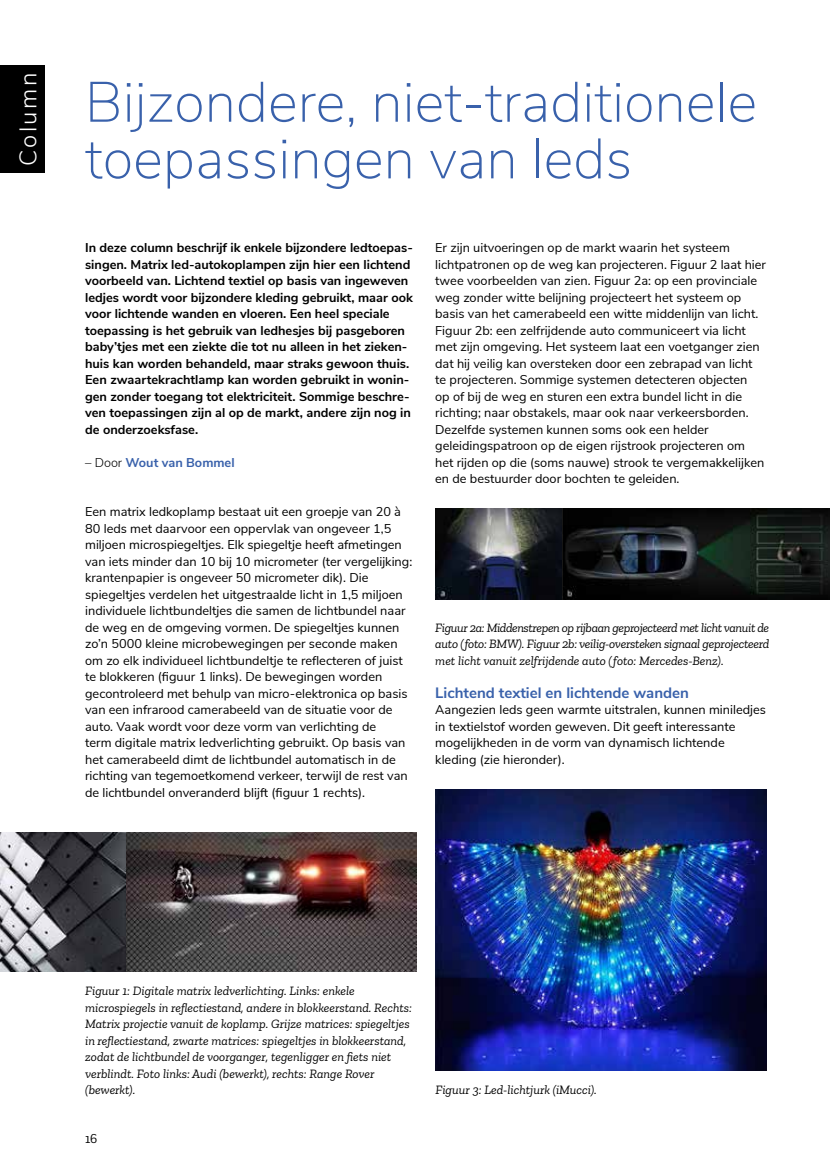
<style>
.page{position:relative;width:830px;height:1170px;background:#fff}
.page>*{position:absolute;margin:0;border:0;box-sizing:border-box;transform-origin:0 0}
.t1{font:200 56.55px/56.6px "Nunito Sans";color:#3961ab}
.t2{font:300 24px "Nunito Sans";letter-spacing:.1em;color:#fff}
.t3{font:700 15px "Nunito Sans";color:#3961ab}
.t4{font:13.5px "Zilla Slab";color:#000}
.t5{font:12.75px/16.5px "Nunito Sans";color:#000}
.t6{font:italic 12.75px/16.5px "Zilla Slab";color:#000}
.t7{font:700 12.75px/16.5px "Nunito Sans";color:#000}
.t8{font:700 12.75px "Nunito Sans";color:#3961ab}
.s1{font-weight:300;color:#000}
</style>
<div class="page">
<div style="left:0;top:65px;width:45px;height:107px;background:#000"></div>
<img style="left:0;top:832px;width:416px;height:139px">
<img style="left:435px;top:508px;width:394px;height:91px">
<img style="left:435px;top:789px;width:331px;height:281px">
<h2 class="t2" style="left:11px;top:166px;width:95px;rotate:-90deg">Column</h2>
<h1 class="t1" style="left:85px;top:71px;width:673px">Bijzondere, niet-traditionele toepassingen van leds</h1>
<p class="t7" style="left:85px;top:239px;width:329px">In deze column beschrijf ik enkele bijzondere ledtoepas&shy;singen. Matrix led-autokoplampen zijn hier een lichtend voorbeeld van. Lichtend textiel op basis van ingeweven ledjes wordt voor bijzondere kleding gebruikt, maar ook voor lichtende wanden en vloeren. Een heel speciale toepassing is het gebruik van ledhesjes bij pasgeboren baby’tjes met een ziekte die tot nu alleen in het zieken&shy;huis kan worden behandeld, maar straks gewoon thuis.<br>Een zwaartekrachtlamp kan worden gebruikt in wonin&shy;gen zonder toegang tot elektriciteit. Sommige beschre&shy;ven toepassingen zijn al op de markt, andere zijn nog in de onderzoeksfase.</p>
<p class="t8" style="left:85px;top:453px;width:151px"><span class="s1">– Door</span> Wout van Bommel</p>
<p class="t5" style="left:85px;top:503px;width:328px">Een matrix ledkoplamp bestaat uit een groepje van 20 à 80 leds met daarvoor een oppervlak van ongeveer 1,5 miljoen microspiegeltjes. Elk spiegeltje heeft afmetingen van iets minder dan 10 bij 10 micrometer (ter vergelijking: krantenpapier is ongeveer 50 micrometer dik). Die spiegeltjes verdelen het uitgestraalde licht in 1,5 miljoen individuele lichtbundeltjes die samen de lichtbundel naar de weg en de omgeving vormen. De spiegeltjes kunnen zo’n 5000 kleine microbewegingen per seconde maken om zo elk individueel lichtbundeltje te reflecteren of juist te blokkeren (figuur 1 links). De bewegingen worden gecontroleerd met behulp van micro-elektronica op basis van een infrarood camerabeeld van de situatie voor de auto. Vaak wordt voor deze vorm van verlichting de<br>term digitale matrix ledverlichting gebruikt. Op basis van het camerabeeld dimt de lichtbundel automatisch in de richting van tegemoetkomend verkeer, terwijl de rest van de lichtbundel onveranderd blijft (figuur 1 rechts).</p>
<p class="t5" style="left:435px;top:239px;width:332px">Er zijn uitvoeringen op de markt waarin het systeem lichtpatronen op de weg kan projecteren. Figuur 2 laat hier twee voorbeelden van zien. Figuur 2a: op een provinciale weg zonder witte belijning projecteert het systeem op basis van het camerabeeld een witte middenlijn van licht.<br>Figuur 2b: een zelfrijdende auto communiceert via licht met zijn omgeving. Het systeem laat een voetganger zien dat hij veilig kan oversteken door een zebrapad van licht te projecteren. Sommige systemen detecteren objecten<br>op of bij de weg en sturen een extra bundel licht in die richting; naar obstakels, maar ook naar verkeersborden.<br>Dezelfde systemen kunnen soms ook een helder geleidingspatroon op de eigen rijstrook projecteren om het rijden op die (soms nauwe) strook te vergemakkelijken en de bestuurder door bochten te geleiden.</p>
<p class="t6" style="left:435px;top:619px;width:335px;text-align:justify">Figuur 2a: Middenstrepen op rijbaan geprojecteerd met licht vanuit de auto (foto: BMW). Figuur 2b: veilig-oversteken signaal geprojecteerd met licht vanuit zelfrijdende auto (foto: Mercedes-Benz).</p>
<p class="t3" style="left:435px;top:681px;width:255px">Lichtend textiel en lichtende wanden</p>
<p class="t5" style="left:435px;top:701px;width:332px">Aangezien leds geen warmte uitstralen, kunnen miniledjes in textielstof worden geweven. Dit geeft interessante mogelijkheden in de vorm van dynamisch lichtende kleding (zie hieronder).</p>
<p class="t6" style="left:85px;top:982px;width:328px">Figuur 1: Digitale matrix ledverlichting. Links: enkele microspiegels in reflectiestand, andere in blokkeerstand. Rechts:<br>Matrix projectie vanuit de koplamp. Grijze matrices: spiegeltjes in reflectiestand, zwarte matrices: spiegeltjes in blokkeerstand, zodat de lichtbundel de voorganger, tegenligger en fiets niet verblindt. Foto links: Audi (bewerkt), rechts: Range Rover (bewerkt).</p>
<p class="t4" style="left:85px;top:1130px;width:14px">16</p>
<p class="t6" style="left:435px;top:1081px;width:163px">Figuur 3: Led-lichtjurk (iMucci).</p>
</div>
